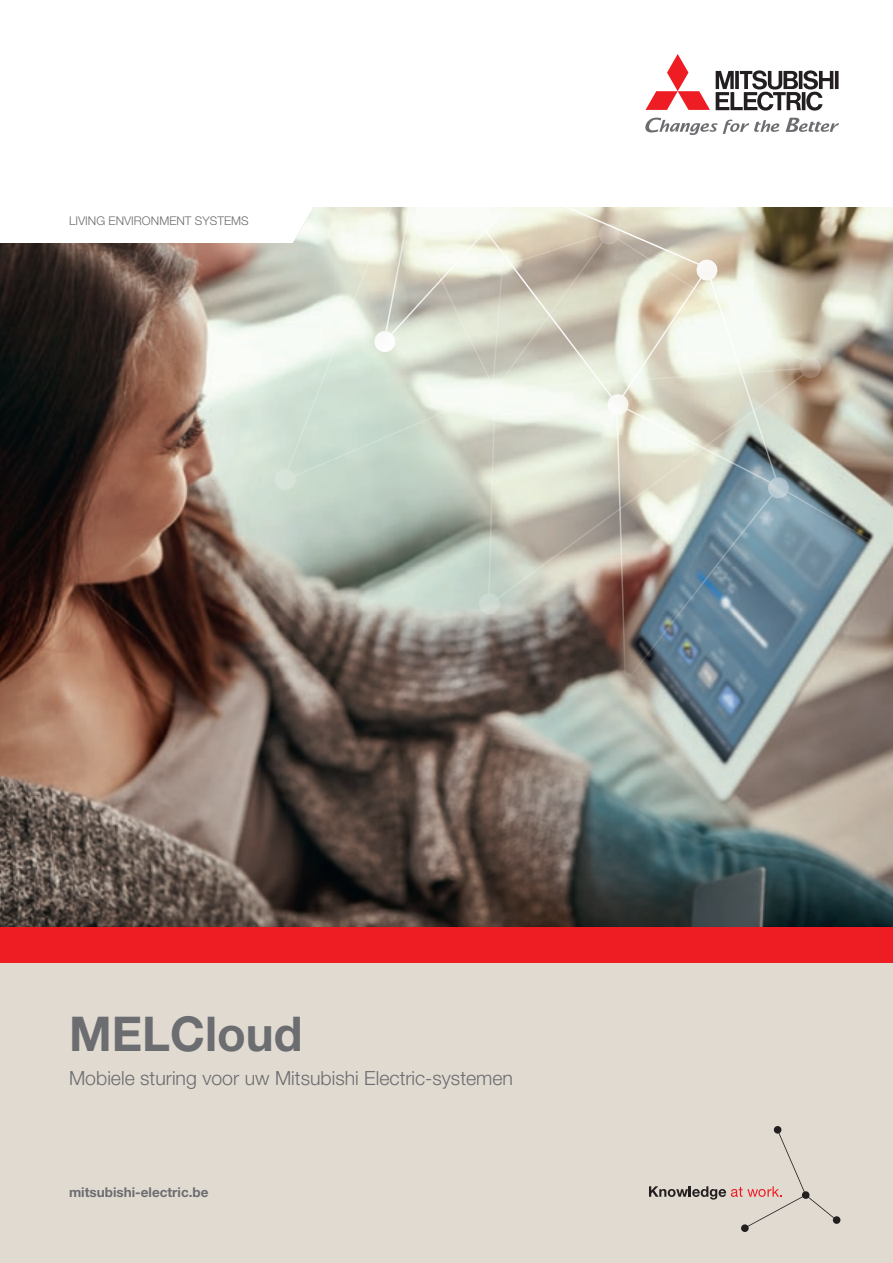
<style>
.page{position:relative;width:893px;height:1263px;background:#fff}
.page>*{position:absolute;margin:0;border:0;box-sizing:border-box;transform-origin:0 0}
.t1{font:700 48px "Helvetica Neue LT Pro";color:#6c6d70}
.t2{font:300 19.5px "Helvetica Neue LT Pro";color:#6c6d70}
.t3{font:700 13.5px "Helvetica Neue LT Pro";color:#6c6d70}
.t4{font:300 12px "Helvetica Neue LT Pro";color:#6c6d70}
</style>
<div class="page">
<img style="left:0;top:207px;width:892px;height:720px">
<div style="left:0;top:927px;width:892px;height:36px;background:#ee1d23"></div>
<div style="left:0;top:963px;width:892px;height:300px;background:#e1dad1"></div>
<svg style="left:645px;top:118px;width:193px;height:17px"></svg>
<svg style="left:645px;top:54px;width:193px;height:57px"></svg>
<svg style="left:649px;top:1126px;width:191px;height:106px"></svg>
<svg style="left:478px;top:591px;width:24px;height:25px"></svg>
<svg style="left:486px;top:499px;width:129px;height:108px"></svg>
<div style="left:275px;top:470px;width:20px;height:19px;background:#d7e4da;border-radius:50%"></div>
<div style="left:274px;top:469px;width:22px;height:21px;border:2px solid #fff;border-radius:50%"></div>
<svg style="left:615px;top:401px;width:277px;height:227px"></svg>
<svg style="left:283px;top:207px;width:539px;height:292px"></svg>
<svg style="left:554px;top:628px;width:338px;height:299px"></svg>
<p class="t4" style="left:69px;top:213px;width:181px">LIVING ENVIRONMENT SYSTEMS</p>
<h1 class="t1" style="left:69px;top:1004px;width:235px">MELCloud</h1>
<p class="t2" style="left:69px;top:1066px;width:445px">Mobiele sturing voor uw Mitsubishi Electric-systemen</p>
<p class="t3" style="left:69px;top:1184px;width:141px">mitsubishi-electric.be</p>
</div>
